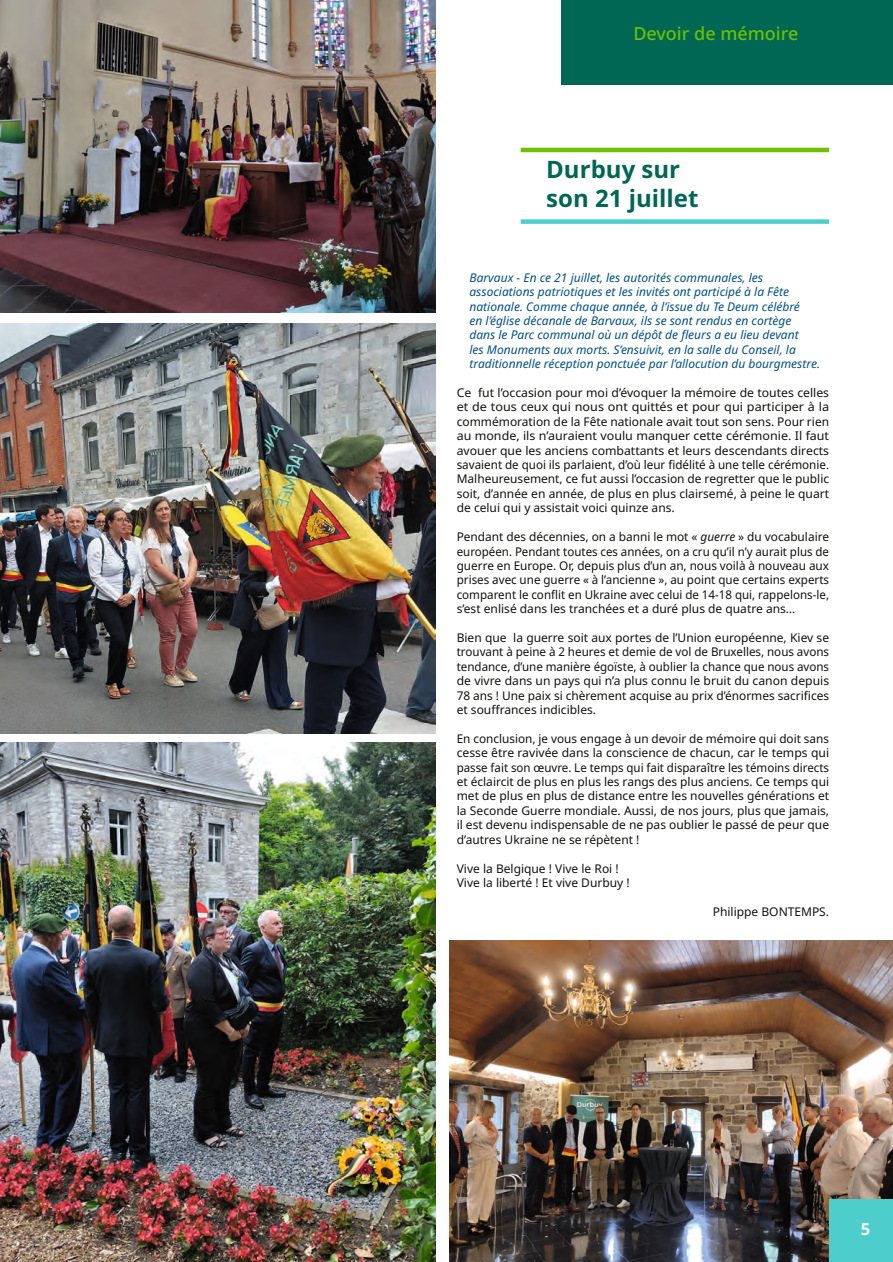
<style>
.page{position:relative;width:893px;height:1262px;background:#fff}
.page>*{position:absolute;margin:0;border:0;box-sizing:border-box;transform-origin:0 0}
.t1{font:700 24px/28.8px "Noto Sans";color:#006754}
.t2{font:500 18px "Noto Sans";color:#6ec100}
.t3{font:700 16.5px "Noto Sans";color:#fff}
.t4{font:12px/14.4px "Noto Sans";color:#11110f;text-align:justify}
.t5{font:italic 12px/14.4px "Noto Sans";color:#005087}
.s1{font-style:italic}
</style>
<div class="page">
<div style="left:560px;top:0;width:332px;height:84px;background:#006754"></div>
<hr style="left:520px;top:148px;width:308px;height:4px;background:#6ec100">
<div style="left:520px;top:219px;width:308px;height:5px;background:#4dcdcb"></div>
<img style="left:0;top:324px;width:435px;height:409px">
<img style="left:0;top:0;width:435px;height:313px">
<img style="left:0;top:742px;width:435px;height:519px">
<img style="left:449px;top:940px;width:443px;height:321px">
<div style="left:829px;top:1198px;width:63px;height:63px;background:#4dcdcb"></div>
<h2 class="t2" style="left:633px;top:23px;width:166px">Devoir de mémoire</h2>
<h1 class="t1" style="left:546px;top:155px;width:154px">Durbuy sur son 21 juillet</h1>
<p class="t5" style="left:469px;top:270px;width:352px">Barvaux - En ce 21 juillet, les autorités communales, les associations patriotiques et les invités ont participé à la Fête nationale. Comme chaque année, à l’issue du Te Deum célébré<br>en l’église décanale de Barvaux, ils se sont rendus en cortège dans le Parc communal où un dépôt de fleurs a eu lieu devant<br>les Monuments aux morts. S’ensuivit, en la salle du Conseil, la traditionnelle réception ponctuée par l’allocution du bourgmestre.</p>
<p class="t4" style="left:456px;top:385px;width:374px">Ce fut l’occasion pour moi d’évoquer la mémoire de toutes celles et de tous ceux qui nous ont quittés et pour qui participer à la commémoration de la Fête nationale avait tout son sens. Pour rien au monde, ils n’auraient voulu manquer cette cérémonie. Il faut avouer que les anciens combattants et leurs descendants directs savaient de quoi ils parlaient, d’où leur fidélité à une telle cérémonie.<br>Malheureusement, ce fut aussi l’occasion de regretter que le public soit, d’année en année, de plus en plus clairsemé, à peine le quart de celui qui y assistait voici quinze ans.</p>
<p class="t4" style="left:456px;top:529px;width:374px">Pendant des décennies, on a banni le mot « <span class="s1">guerre</span> » du vocabulaire européen. Pendant toutes ces années, on a cru qu’il n’y aurait plus de guerre en Europe. Or, depuis plus d’un an, nous voilà à nouveau aux prises avec une guerre « à l’ancienne », au point que certains experts comparent le conflit en Ukraine avec celui de 14-18 qui, rappelons-le, s’est enlisé dans les tranchées et a duré plus de quatre ans…</p>
<p class="t4" style="left:456px;top:630px;width:374px">Bien que la guerre soit aux portes de l’Union européenne, Kiev se trouvant à peine à 2 heures et demie de vol de Bruxelles, nous avons tendance, d’une manière égoïste, à oublier la chance que nous avons de vivre dans un pays qui n’a plus connu le bruit du canon depuis 78 ans ! Une paix si chèrement acquise au prix d’énormes sacrifices et souffrances indicibles.</p>
<p class="t4" style="left:456px;top:731px;width:374px">En conclusion, je vous engage à un devoir de mémoire qui doit sans cesse être ravivée dans la conscience de chacun, car le temps qui passe fait son œuvre. Le temps qui fait disparaître les témoins directs et éclaircit de plus en plus les rangs des plus anciens. Ce temps qui met de plus en plus de distance entre les nouvelles générations et la Seconde Guerre mondiale. Aussi, de nos jours, plus que jamais, il est devenu indispensable de ne pas oublier le passé de peur que d’autres Ukraine ne se répètent !</p>
<p class="t4" style="left:456px;top:861px;width:174px">Vive la Belgique ! Vive le Roi !<br>Vive la liberté ! Et vive Durbuy !</p>
<p class="t4" style="left:712px;top:904px;width:118px">Philippe BONTEMPS.</p>
<h3 class="t3" style="left:860px;top:1219px;width:11px">5</h3>
</div>
